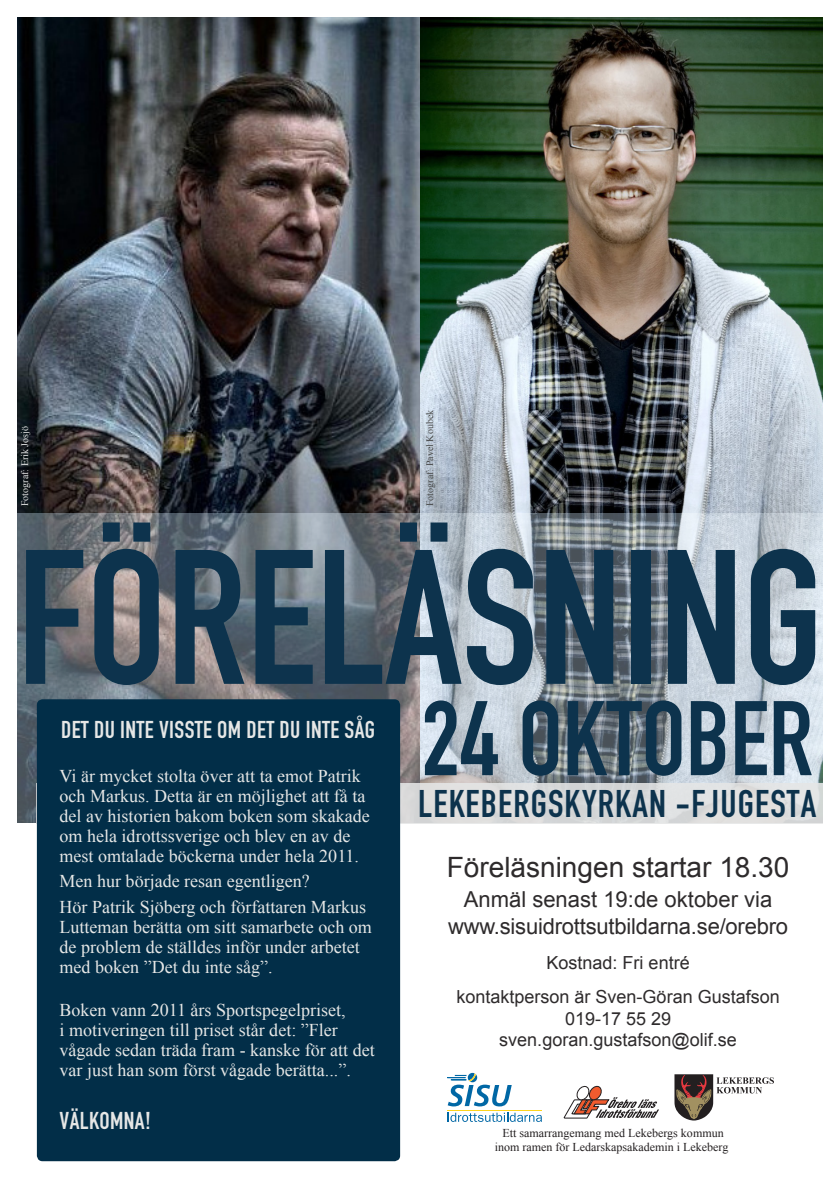
<style>
.page{position:relative;width:840px;height:1191px;background:#fff}
.page>*{position:absolute;margin:0;border:0;box-sizing:border-box;transform-origin:0 0}
.t1{font:188px "Bern Sans CT";color:#0d334d}
.t2{font:104px "Bern Sans CT";color:#0d334d}
.t3{font:38px "Bern Sans CT";letter-spacing:.03em;color:#0d334d}
.t4{font:28px "Arial";color:#2e2b2c}
.t5{font:24px "Bern Sans CT";letter-spacing:.015em;color:#e6e7e6}
.t6{font:22px/26.4px "Arial";letter-spacing:-.01em;color:#2e2b2c;text-align:center}
.t7{font:18px/20px "Times New Roman";color:#e6e7e6}
.t8{font:18px "Arial";color:#2e2b2c}
.t9{font:12px "Times New Roman";color:#231f20}
.t10{font:10px "Times New Roman";color:#484949}
.t11{font:10px "Times New Roman";color:#e5e6e6}
</style>
<div class="page">
<img style="left:17px;top:17px;width:805px;height:496px">
<svg style="left:17px;top:513px;width:805px;height:309px;background:#929aa1"></svg>
<div style="left:37px;top:783px;width:785px;height:40px;background:linear-gradient(to bottom,#dedfe0,#dadada)"></div>
<div style="left:37px;top:699px;width:363px;height:462px;background:#022e48;border-radius:6px"></div>
<svg style="left:447px;top:1072px;width:64px;height:34px"></svg>
<hr style="left:447px;top:1109px;width:94px;height:1px;background:#fed41d">
<svg style="left:447px;top:1112px;width:94px;height:10px"></svg>
<svg style="left:468px;top:1073px;width:7px;height:8px"></svg>
<svg style="left:563px;top:1086px;width:95px;height:32px"></svg>
<svg style="left:674px;top:1074px;width:99px;height:46px"></svg>
<p class="t11" style="left:18px;top:506px;width:81px;rotate:-90deg">Fotograf: Erik Josjö</p>
<p class="t10" style="left:423px;top:506px;width:98px;rotate:-90deg">Fotograf: Pavel Koubek</p>
<p class="t1" style="left:17px;top:507px;width:807px">FÖRELÄSNING</p>
<p class="t5" style="left:61px;top:716px;width:315px">DET DU INTE VISSTE OM DET DU INTE SÅG</p>
<p class="t7" style="left:60px;top:765px;width:311px">Vi är mycket stolta över att ta emot Patrik och Markus. Detta är en möjlighet att få ta del av historien bakom boken som skakade om hela idrottssverige och blev en av de mest omtalade böckerna under hela 2011.</p>
<p class="t7" style="left:60px;top:871px;width:251px">Men hur började resan egentligen?</p>
<p class="t7" style="left:60px;top:896px;width:313px">Hör Patrik Sjöberg och författaren Markus Lutteman berätta om sitt samarbete och om de problem de ställdes inför under arbetet med boken ”Det du inte såg”.</p>
<p class="t7" style="left:60px;top:1000px;width:316px">Boken vann 2011 års Sportspegelpriset,<br>i motiveringen till priset står det: ”Fler vågade sedan träda fram - kanske för att det var just han som först vågade berätta...”.</p>
<p class="t5" style="left:60px;top:1106px;width:93px">VÄLKOMNA!</p>
<p class="t2" style="left:421px;top:677px;width:393px">24 OKTOBER</p>
<p class="t3" style="left:418px;top:781px;width:399px">LEKEBERGSKYRKAN -FJUGESTA</p>
<p class="t4" style="left:446px;top:849px;width:344px">Föreläsningen startar 18.30</p>
<p class="t6" style="left:448px;top:886px;width:341px">Anmäl senast 19:de oktober via www.sisuidrottsutbildarna.se/orebro</p>
<p class="t8" style="left:546px;top:951px;width:145px">Kostnad: Fri entré</p>
<p class="t8" style="left:456px;top:985px;width:325px">kontaktperson är Sven-Göran Gustafson</p>
<p class="t8" style="left:564px;top:1006px;width:108px">019-17 55 29</p>
<p class="t8" style="left:499px;top:1028px;width:239px">sven.goran.gustafson@olif.se</p>
<p class="t9" style="left:502px;top:1124px;width:223px">Ett samarrangemang med Lekebergs kommun</p>
<p class="t9" style="left:494px;top:1139px;width:235px">inom ramen för Ledarskapsakademin i Lekeberg</p>
</div>
